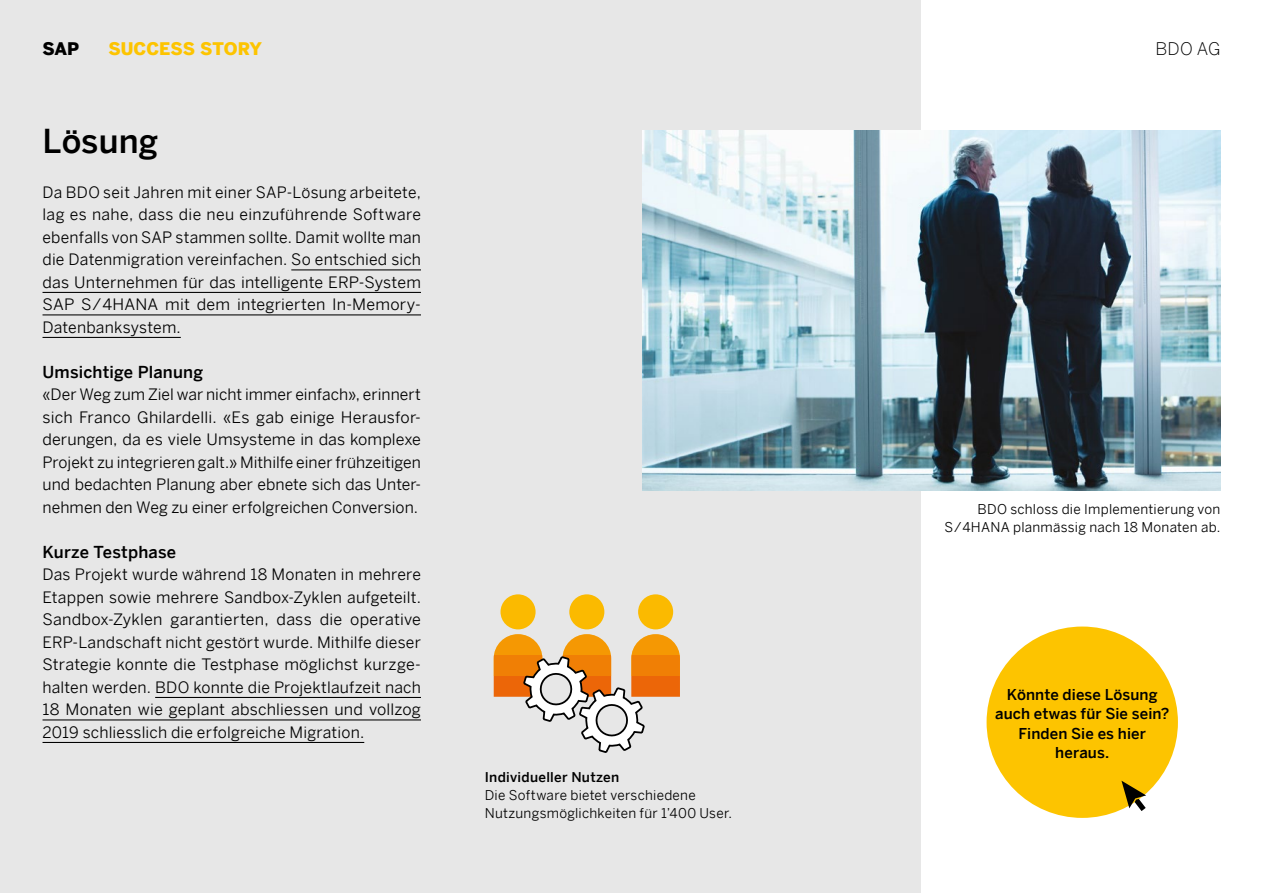
<style>
.page{position:relative;width:1263px;height:893px;background:#fff}
.page>*{position:absolute;margin:0;border:0;box-sizing:border-box;transform-origin:0 0}
.t1{font:500 33px "Benton Sans";letter-spacing:.005em;color:#000}
.t2{font:900 17.4px "Benton Sans";color:#fdc400}
.t3{font:300 17.4px "Benton Sans";color:#000}
.t4{font:900 17.4px "Benton Sans";color:#000}
.t5{font:500 16.5px "Benton Sans";letter-spacing:.01em;color:#000}
.t6{font:15.75px/22.5px "Benton Sans";letter-spacing:.01em;color:#000;text-align:justify}
.t7{font:500 15px/19.5px "Benton Sans";letter-spacing:.005em;color:#000;text-align:center}
.t8{font:13.5px/18px "Benton Sans";letter-spacing:.02em;color:#000}
.t9{font:500 13.5px "Benton Sans";letter-spacing:.02em;color:#000}
</style>
<div class="page">
<div style="left:0;top:0;width:921px;height:893px;background:#e7e7e7"></div>
<img style="left:642px;top:130px;width:578px;height:360px">
<hr style="left:291px;top:269px;width:130px;height:1px;background:#000">
<hr style="left:43px;top:292px;width:378px;height:1px;background:#000">
<hr style="left:43px;top:314px;width:378px;height:1px;background:#000">
<hr style="left:43px;top:337px;width:138px;height:1px;background:#000">
<hr style="left:155px;top:697px;width:266px;height:1px;background:#000">
<hr style="left:43px;top:719px;width:378px;height:1px;background:#000">
<hr style="left:43px;top:742px;width:321px;height:1px;background:#000">
<div style="left:500px;top:594px;width:36px;height:35px;background:#fbba00;border-radius:50%"></div>
<div style="left:494px;top:676px;width:45px;height:21px;background:#ec6608"></div>
<svg style="left:494px;top:634px;width:48px;height:21px"></svg>
<div style="left:494px;top:655px;width:48px;height:21px;background:#f07f05"></div>
<div style="left:569px;top:594px;width:35px;height:35px;background:#fbba00;border-radius:50%"></div>
<svg style="left:562px;top:634px;width:49px;height:21px"></svg>
<div style="left:638px;top:594px;width:35px;height:35px;background:#fbba00;border-radius:50%"></div>
<div style="left:631px;top:676px;width:49px;height:21px;background:#ec6608"></div>
<svg style="left:631px;top:634px;width:49px;height:21px"></svg>
<div style="left:631px;top:655px;width:49px;height:21px;background:#f07f05"></div>
<svg style="left:522px;top:655px;width:124px;height:98px"></svg>
<div style="left:986px;top:626px;width:192px;height:192px;background:#fdc400;border-radius:50%"></div>
<svg style="left:1121px;top:781px;width:25px;height:30px"></svg>
<p class="t4" style="left:43px;top:34px;width:38px">SAP</p>
<p class="t2" style="left:108px;top:34px;width:155px">SUCCESS STORY</p>
<p class="t3" style="left:1155px;top:34px;width:66px">BDO AG</p>
<h1 class="t1" style="left:43px;top:112px;width:117px">Lösung</h1>
<p class="t6" style="left:43px;top:179px;width:380px">Da BDO seit Jahren mit einer SAP-Lösung arbeitete, lag es nahe, dass die neu einzuführende Software ebenfalls von SAP stammen sollte. Damit wollte man die Datenmigration vereinfachen. So entschied sich das Unternehmen für das intelligente ERP-System SAP S/4HANA mit dem integrierten In-Memory-Datenbanksystem.</p>
<p class="t5" style="left:43px;top:358px;width:162px">Umsichtige Planung</p>
<p class="t6" style="left:43px;top:381px;width:380px">«Der Weg zum Ziel war nicht immer einfach», erinnert sich Franco Ghilardelli. «Es gab einige Herausfor&shy;derungen, da es viele Umsysteme in das komplexe Projekt zu integrieren galt.» Mithilfe einer frühzeitigen und bedachten Planung aber ebnete sich das Unter&shy;nehmen den Weg zu einer erfolgreichen Conversion.</p>
<p class="t5" style="left:43px;top:538px;width:135px">Kurze Testphase</p>
<p class="t6" style="left:43px;top:561px;width:380px">Das Projekt wurde während 18 Monaten in mehrere Etappen sowie mehrere Sandbox-Zyklen aufgeteilt.<br>Sandbox-Zyklen garantierten, dass die operative ERP-Landschaft nicht gestört wurde. Mithilfe dieser Strategie konnte die Testphase möglichst kurzge&shy;halten werden. BDO konnte die Projektlaufzeit nach 18 Monaten wie geplant abschliessen und vollzog 2019 schliesslich die erfolgreiche Migration.</p>
<p class="t9" style="left:485px;top:765px;width:136px">Individueller Nutzen</p>
<p class="t8" style="left:485px;top:784px;width:249px">Die Software bietet verschiedene<br>Nutzungsmöglichkeiten für 1’400 User.</p>
<p class="t8" style="left:944px;top:498px;width:277px;text-align:right">BDO schloss die Implementierung von<br>S/4HANA planmässig nach 18 Monaten ab.</p>
<p class="t7" style="left:995px;top:683px;width:176px">Könnte diese Lösung auch etwas für Sie sein?<br>Finden Sie es hier heraus.</p>
</div>
